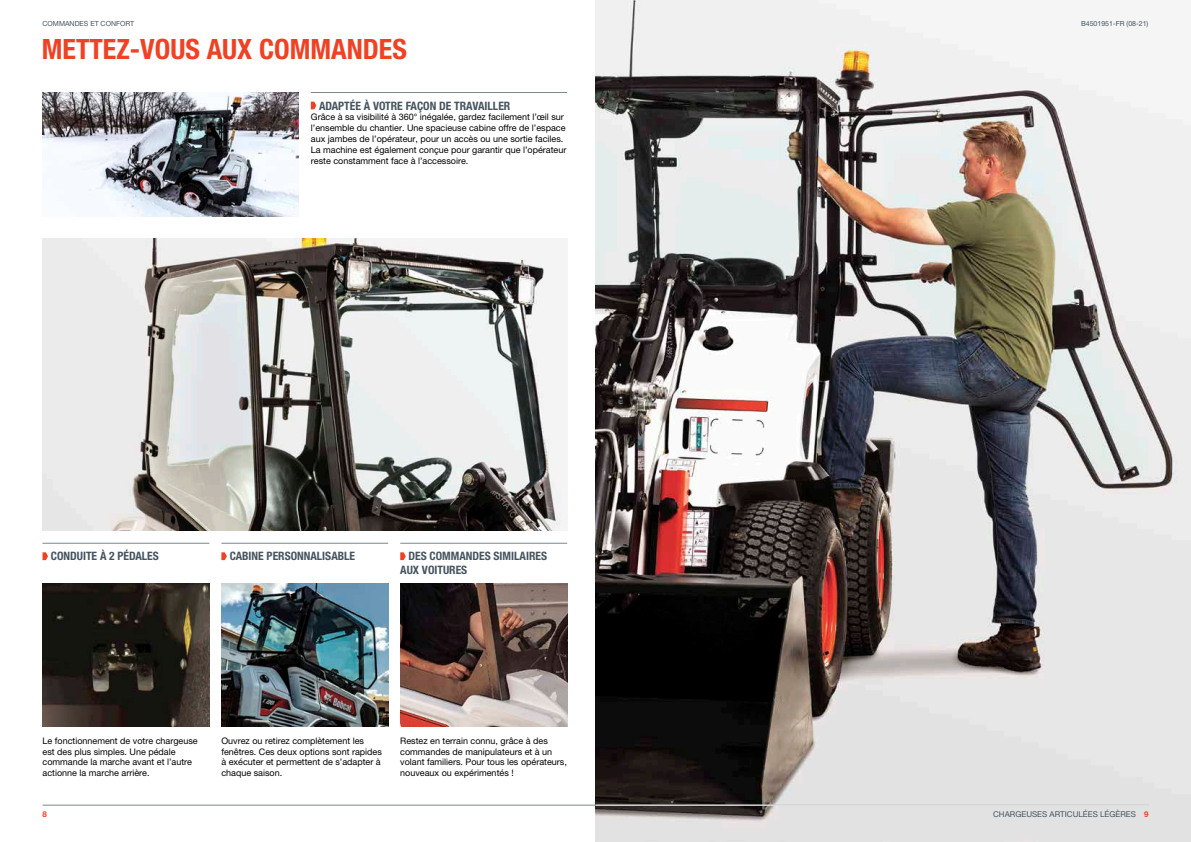
<style>
.page{position:relative;width:1191px;height:842px;background:#fff}
.page>*{position:absolute;margin:0;border:0;box-sizing:border-box;transform-origin:0 0}
.t1{font:700 condensed 28px "Helvetica Neue LT Pro";color:#ef4123}
.t2{font:700 condensed 11.6px/13.6px "Helvetica Neue LT Pro";color:#45545f}
.t3{font:9px/10.8px "Helvetica Neue LT Pro";color:#000}
.t4{font:8px "Helvetica Neue LT Pro";color:#45545f}
.t5{font:700 8px "Helvetica Neue LT Pro";color:#ef4123}
.t6{font:7px "Helvetica Neue LT Pro";color:#45545f}
.s1{font-weight:700;color:#ef4123}
</style>
<div class="page">
<img style="left:595px;top:0;width:596px;height:842px">
<hr style="left:43px;top:805px;width:1105px;height:1px;background:#7d878b">
<img style="left:43px;top:238px;width:524px;height:292px">
<hr style="left:595px;top:805px;width:553px;height:1px;background:#fff">
<img style="left:43px;top:92px;width:256px;height:124px">
<img style="left:221px;top:583px;width:167px;height:143px">
<img style="left:400px;top:583px;width:167px;height:143px">
<img style="left:43px;top:583px;width:166px;height:143px">
<hr style="left:311px;top:92px;width:256px;height:1px;background:#7d878b">
<svg style="left:311px;top:102px;width:5px;height:7px"></svg>
<hr style="left:221px;top:543px;width:167px;height:1px;background:#7d878b">
<svg style="left:221px;top:552px;width:6px;height:8px"></svg>
<hr style="left:400px;top:543px;width:167px;height:1px;background:#7d878b">
<svg style="left:400px;top:552px;width:6px;height:8px"></svg>
<hr style="left:43px;top:543px;width:166px;height:1px;background:#7d878b">
<svg style="left:43px;top:552px;width:5px;height:8px"></svg>
<p class="t6" style="left:43px;top:19px;width:93px">COMMANDES ET CONFORT</p>
<h1 class="t1" style="left:42px;top:32px;width:366px">METTEZ-VOUS AUX COMMANDES</h1>
<p class="t2" style="left:319px;top:99px;width:193px">ADAPTÉE À VOTRE FAÇON DE TRAVAILLER</p>
<p class="t3" style="left:311px;top:112px;width:257px">Grâce à sa visibilité à 360° inégalée, gardez facilement l’œil sur l’ensemble du chantier. Une spacieuse cabine offre de l’espace aux jambes de l’opérateur, pour un accès ou une sortie faciles.<br>La machine est également conçue pour garantir que l’opérateur reste constamment face à l’accessoire.</p>
<p class="t2" style="left:51px;top:549px;width:110px">CONDUITE À 2 PÉDALES</p>
<p class="t2" style="left:230px;top:549px;width:127px">CABINE PERSONNALISABLE</p>
<p class="t2" style="left:400px;top:549px;width:148px;text-indent:8px">DES COMMANDES SIMILAIRES<br>AUX VOITURES</p>
<p class="t3" style="left:43px;top:735px;width:157px">Le fonctionnement de votre chargeuse est des plus simples. Une pédale commande la marche avant et l’autre actionne la marche arrière.</p>
<p class="t5" style="left:43px;top:809px;width:6px">8</p>
<p class="t3" style="left:221px;top:735px;width:162px">Ouvrez ou retirez complètement les fenêtres. Ces deux options sont rapides à exécuter et permettent de s’adapter à chaque saison.</p>
<p class="t3" style="left:400px;top:735px;width:168px">Restez en terrain connu, grâce à des commandes de manipulateurs et à un volant familiers. Pour tous les opérateurs, nouveaux ou expérimentés !</p>
<p class="t6" style="left:1081px;top:19px;width:69px">B4501951-FR (08-21)</p>
<p class="t4" style="left:993px;top:810px;width:157px">CHARGEUSES ARTICULÉES LÉGÈRES <span class="s1">9</span></p>
</div>
